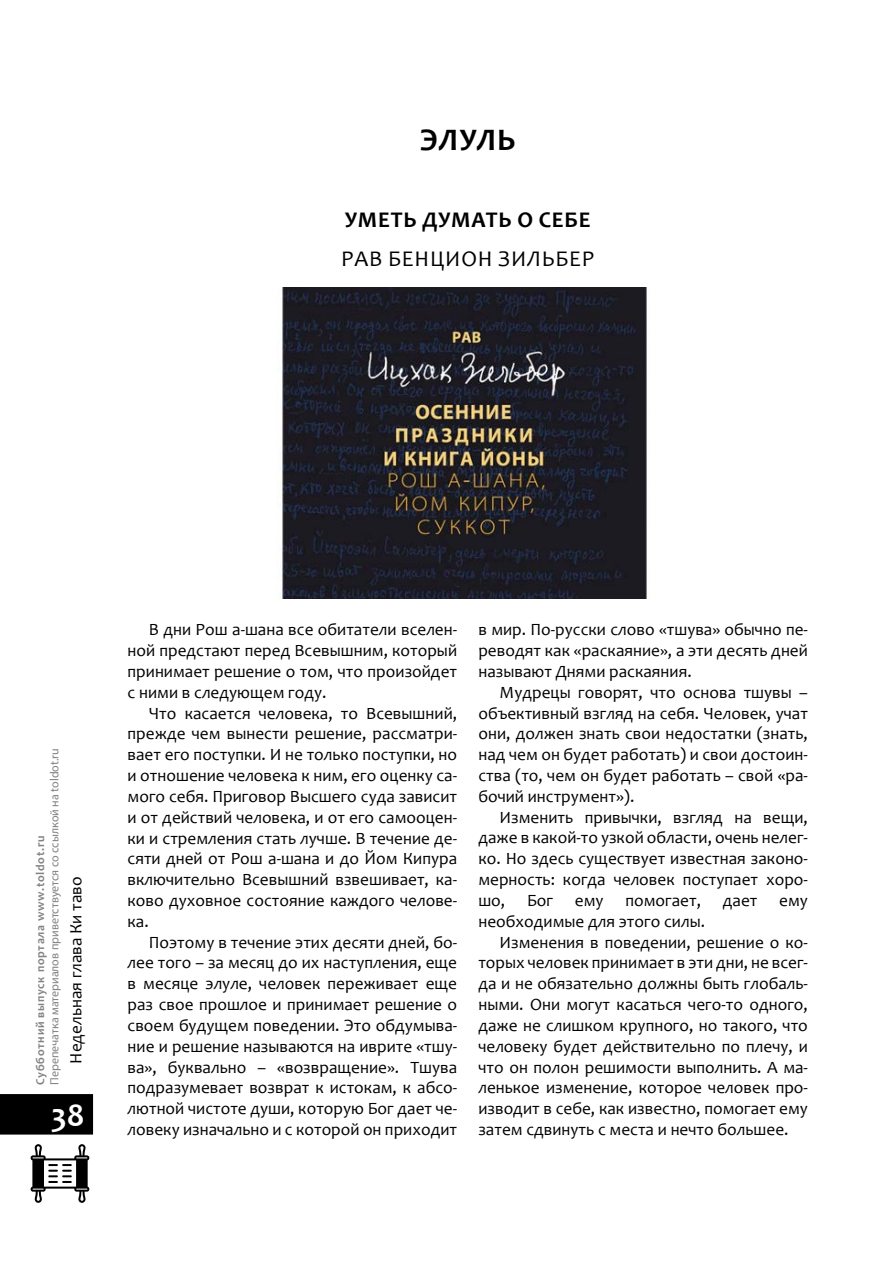
<style>
.page{position:relative;width:893px;height:1263px;background:#fff}
.page>*{position:absolute;margin:0;border:0;box-sizing:border-box;transform-origin:0 0}
.t1{font:700 33px "Candara";color:#fff}
.t2{font:700 31.5px "Candara";letter-spacing:.04em;color:#000}
.t3{font:22.5px "Candara";letter-spacing:.04em;color:#000}
.t4{font:700 22.5px "Candara";letter-spacing:.04em;color:#000}
.t5{font:17.25px/20.9px "Candara";color:#000;text-align:justify}
.t6{font:12px "Myriad Pro";color:#808285}
.t7{font:700 12px "Candara";letter-spacing:.06em;color:#808285}
</style>
<div class="page">
<div style="left:0;top:1094px;width:93px;height:40px;background:#000"></div>
<svg style="left:31px;top:1144px;width:58px;height:59px"></svg>
<img style="left:278px;top:287px;width:369px;height:311px">
<h2 class="t2" style="left:420px;top:120px;width:97px">ЭЛУЛЬ</h2>
<h3 class="t4" style="left:345px;top:206px;width:247px">УМЕТЬ ДУМАТЬ О СЕБЕ</h3>
<h3 class="t3" style="left:341px;top:245px;width:255px">РАВ БЕНЦИОН ЗИЛЬБЕР</h3>
<p class="t6" style="left:47px;top:1085px;width:338px;rotate:-90deg">Перепечатка материалов приветствуется со ссылкой на toldot.ru</p>
<h1 class="t1" style="left:51px;top:1095px;width:35px">38</h1>
<p class="t7" style="left:33px;top:1085px;width:251px;rotate:-90deg">Субботний выпуск портала www.toldot.ru</p>
<p class="t5" style="left:65px;top:1064px;width:189px;rotate:-90deg">Недельная глава Ки таво</p>
<p class="t5" style="left:128px;top:619px;width:331px;text-indent:21px">В дни Рош а-шана все обитатели вселен&shy;ной предстают перед Всевышним, который принимает решение о том, что произойдет с ними в следующем году.</p>
<p class="t5" style="left:128px;top:702px;width:331px;text-indent:21px">Что касается человека, то Всевышний, прежде чем вынести решение, рассматри&shy;вает его поступки. И не только поступки, но и отношение человека к ним, его оценку са&shy;мого себя. Приговор Высшего суда зависит и от действий человека, и от его самооцен&shy;ки и стремления стать лучше. В течение де&shy;сяти дней от Рош а-шана и до Йом Кипура включительно Всевышний взвешивает, ка&shy;ково духовное состояние каждого челове&shy;ка.</p>
<p class="t5" style="left:128px;top:931px;width:331px;text-indent:21px">Поэтому в течение этих десяти дней, бо&shy;лее того – за месяц до их наступления, еще в месяце элуле, человек переживает еще раз свое прошлое и принимает решение о своем будущем поведении. Это обдумыва&shy;ние и решение называются на иврите «тшу&shy;ва», буквально – «возвращение». Тшува подразумевает возврат к истокам, к абсо&shy;лютной чистоте души, которую Бог дает че&shy;ловеку изначально и с которой он приходит</p>
<p class="t5" style="left:478px;top:619px;width:331px">в мир. По-русски слово «тшува» обычно пе&shy;реводят как «раскаяние», а эти десять дней называют Днями раскаяния.</p>
<p class="t5" style="left:478px;top:681px;width:331px;text-indent:21px">Мудрецы говорят, что основа тшувы – объективный взгляд на себя. Человек, учат они, должен знать свои недостатки (знать, над чем он будет работать) и свои достоин&shy;ства (то, чем он будет работать – свой «ра&shy;бочий инструмент»).</p>
<p class="t5" style="left:478px;top:806px;width:331px;text-indent:21px">Изменить привычки, взгляд на вещи, даже в какой-то узкой области, очень нелег&shy;ко. Но здесь существует известная законо&shy;мерность: когда человек поступает хоро&shy;шо,</p>
<p class="t5" style="left:527px;top:890px;width:28px">Бог</p>
<p class="t5" style="left:575px;top:890px;width:30px">ему</p>
<p class="t5" style="left:625px;top:890px;width:77px">помогает,</p>
<p class="t5" style="left:723px;top:890px;width:36px">дает</p>
<p class="t5" style="left:779px;top:890px;width:30px">ему</p>
<p class="t5" style="left:478px;top:910px;width:228px">необходимые для этого силы.</p>
<p class="t5" style="left:500px;top:931px;width:310px">Изменения в поведении, решение о ко-</p>
<p class="t5" style="left:478px;top:952px;width:331px">торых человек принимает в эти дни, не всег-</p>
<p class="t5" style="left:478px;top:973px;width:331px">да и не обязательно должны быть глобаль-</p>
<p class="t5" style="left:478px;top:994px;width:331px">ными. Они могут касаться чего-то одного,</p>
<p class="t5" style="left:478px;top:1015px;width:331px">даже не слишком крупного, но такого, что</p>
<p class="t5" style="left:478px;top:1035px;width:331px">человеку будет действительно по плечу, и</p>
<p class="t5" style="left:478px;top:1056px;width:331px">что он полон решимости выполнить. А ма-</p>
<p class="t5" style="left:478px;top:1077px;width:331px">ленькое изменение, которое человек про-</p>
<p class="t5" style="left:478px;top:1098px;width:331px">изводит в себе, как известно, помогает ему</p>
<p class="t5" style="left:478px;top:1119px;width:312px">затем сдвинуть с места и нечто большее.</p>
</div>
